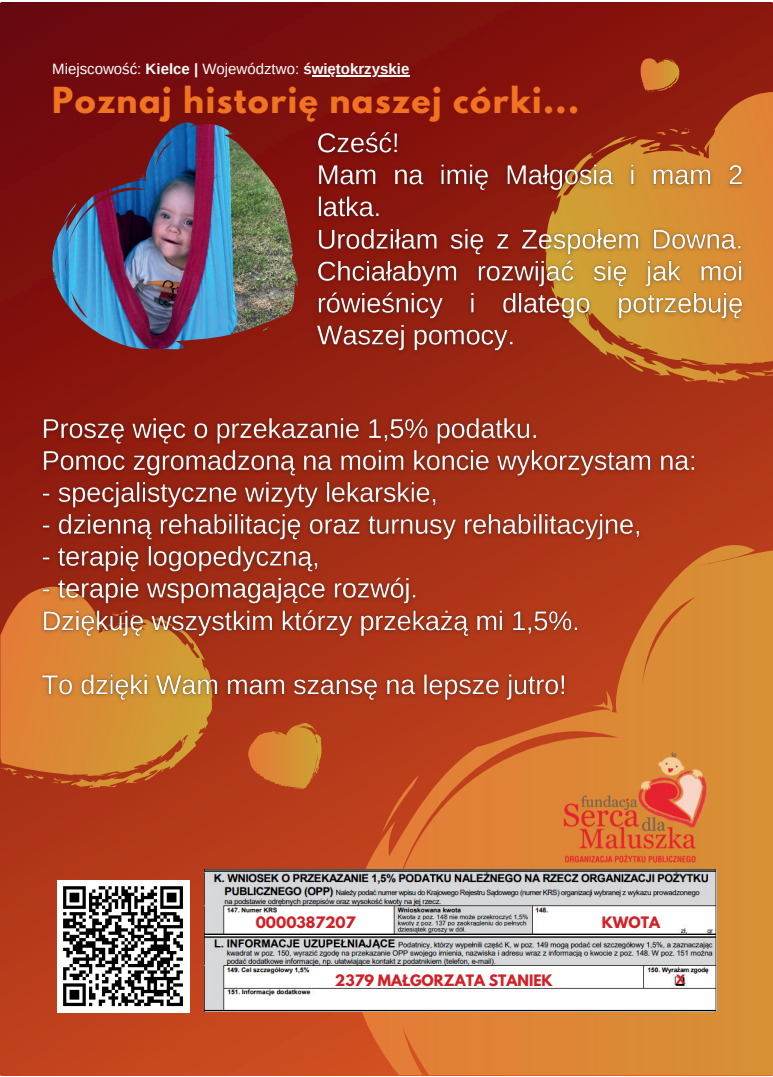
<style>
.page{position:relative;width:773px;height:1077px;background:#fff}
.page>*{position:absolute;margin:0;border:0;box-sizing:border-box;transform-origin:0 0}
.t1{font:700 31.75px "League Spartan";letter-spacing:.045em;color:#f07422}
.t2{font:15px "Arimo";color:#fff}
.t3{font:700 14px "League Spartan";color:#d32027}
.t4{font:700 11.5px "League Spartan";color:#d32027}
.s1{font-weight:700}
</style>
<div class="page">
<img style="left:0;top:3px;width:772px;height:1072px">
<svg style="left:645px;top:91px;width:22px;height:1px"></svg>
<img style="left:640px;top:58px;width:39px;height:33px">
<img style="left:0;top:586px;width:212px;height:202px">
<svg style="left:182px;top:739px;width:3px;height:7px"></svg>
<img style="left:545px;top:92px;width:227px;height:291px">
<svg style="left:288px;top:787px;width:16px;height:2px"></svg>
<img style="left:248px;top:722px;width:74px;height:65px">
<svg style="left:313px;top:760px;width:8px;height:17px"></svg>
<img style="left:323px;top:545px;width:449px;height:530px">
<img style="left:204px;top:869px;width:512px;height:142px">
<img style="left:34px;top:409px;width:668px;height:301px">
<img style="left:52px;top:122px;width:245px;height:227px">
<img style="left:553px;top:751px;width:163px;height:111px">
<div style="left:57px;top:879px;width:132px;height:133px;background:#fff"></div>
<svg style="left:63px;top:886px;width:120px;height:121px"></svg>
<img style="left:309px;top:124px;width:441px;height:237px">
<hr style="left:312px;top:75px;width:97px;height:1px;background:#fff">
<p class="t2" style="left:52px;top:59px;width:358px">Miejscowość: <span class="s1">Kielce |</span> Województwo: <span class="s1">świętokrzyskie</span></p>
<h1 class="t1" style="left:52px;top:75px;width:528px">Poznaj historię naszej córki...</h1>
<p class="t3" style="left:256px;top:911px;width:101px">0000387207</p>
<p class="t3" style="left:602px;top:911px;width:60px">KWOTA</p>
<p class="t3" style="left:335px;top:969px;width:219px">2379 MAŁGORZATA STANIEK</p>
<p class="t4" style="left:676px;top:970px;width:11px">X</p>
</div>
